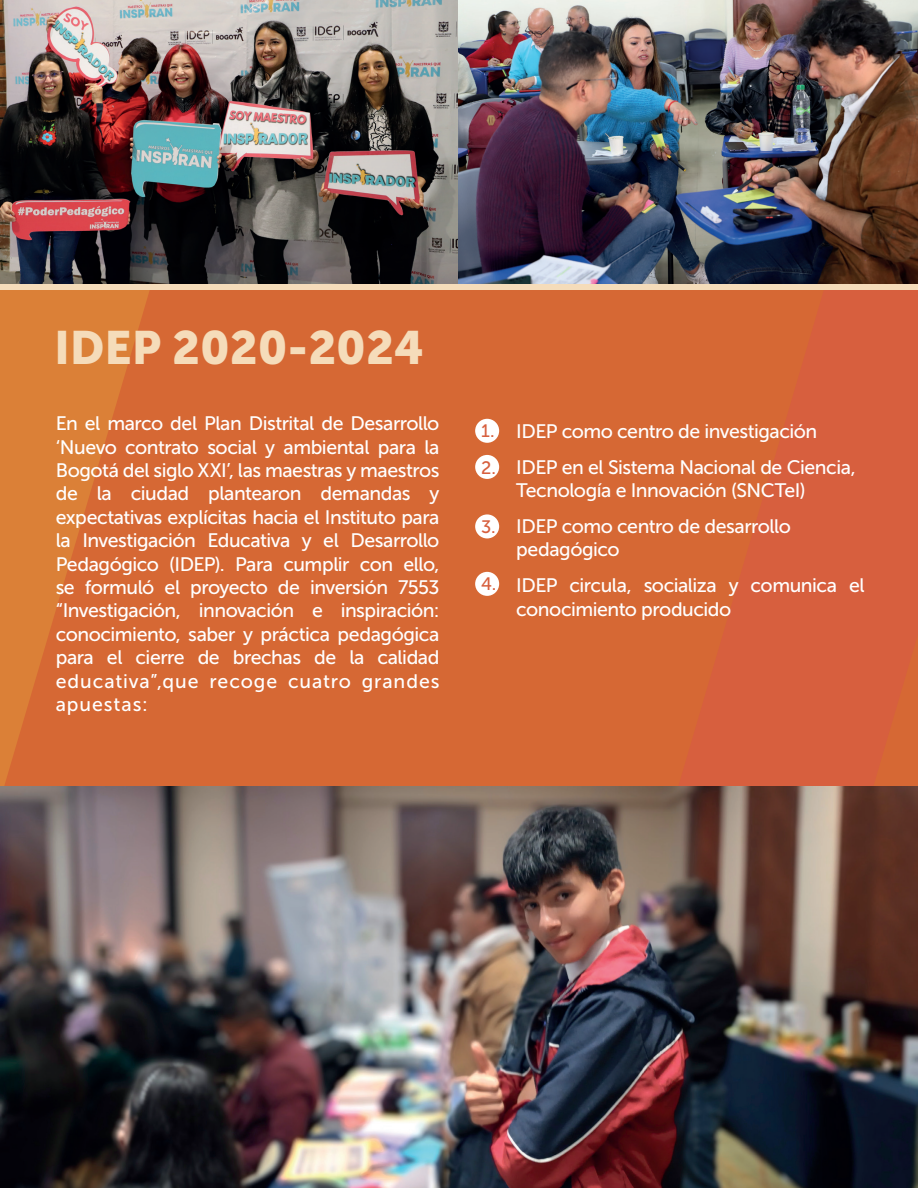
<style>
.page{position:relative;width:918px;height:1188px;background:#fff}
.page>*{position:absolute;margin:0;border:0;box-sizing:border-box;transform-origin:0 0}
.t1{font:46.5px "Museo Sans 900";color:#f5dcba}
.t2{font:19.5px/23.4px "Museo Sans 500";letter-spacing:-.025em;color:#fff}
.t3{font:18px/37.2px "Museo Sans 500";color:#d75f3e}
</style>
<div class="page">
<div style="left:0;top:1px;width:917px;height:1187px;background:#d66834"></div>
<svg style="left:0;top:285px;width:229px;height:502px"></svg>
<div style="left:475px;top:419px;width:24px;height:24px;background:#fff;border-radius:50%"></div>
<div style="left:475px;top:455px;width:24px;height:24px;background:#fff;border-radius:50%"></div>
<div style="left:475px;top:514px;width:24px;height:24px;background:#fff;border-radius:50%"></div>
<div style="left:475px;top:572px;width:24px;height:24px;background:#fff;border-radius:50%"></div>
<img style="left:0;top:0;width:918px;height:285px">
<img style="left:0;top:787px;width:918px;height:401px">
<div style="left:1px;top:284px;width:917px;height:5px;background:#f5dcba"></div>
<h1 class="t1" style="left:54px;top:321px;width:371px">IDEP 2020-2024</h1>
<p class="t2" style="left:56px;top:412px;width:385px;text-align:justify">En el marco del Plan Distrital de Desarrollo ‘Nuevo contrato social y ambiental para la Bogotá del siglo XXI’, las maestras y maestros de la ciudad plantearon demandas y expectativas explícitas hacia el Instituto para la Investigación Educativa y el Desarrollo Pedagógico (IDEP). Para cumplir con ello, se formuló el proyecto de inversión 7553 “Investigación, innovación e inspiración: conocimiento, saber y práctica pedagógica para el cierre de brechas de la calidad educativa”,que recoge cuatro grandes apuestas:</p>
<p class="t3" style="left:481px;top:412px;width:16px">1.<br>2.</p>
<p class="t3" style="left:481px;top:508px;width:16px">3.</p>
<p class="t3" style="left:481px;top:565px;width:16px">4.</p>
<p class="t2" style="left:516px;top:413px;width:341px;line-height:36px">IDEP como centro de investigación<br>IDEP en el Sistema Nacional de Ciencia,</p>
<p class="t2" style="left:516px;top:472px;width:291px;line-height:36px">Tecnología e Innovación (SNCTeI)<br>IDEP como centro de desarrollo</p>
<p class="t2" style="left:516px;top:532px;width:350px;line-height:36px">pedagógico<br>IDEP circula, socializa y comunica el</p>
<p class="t2" style="left:516px;top:598px;width:217px">conocimiento producido</p>
</div>
